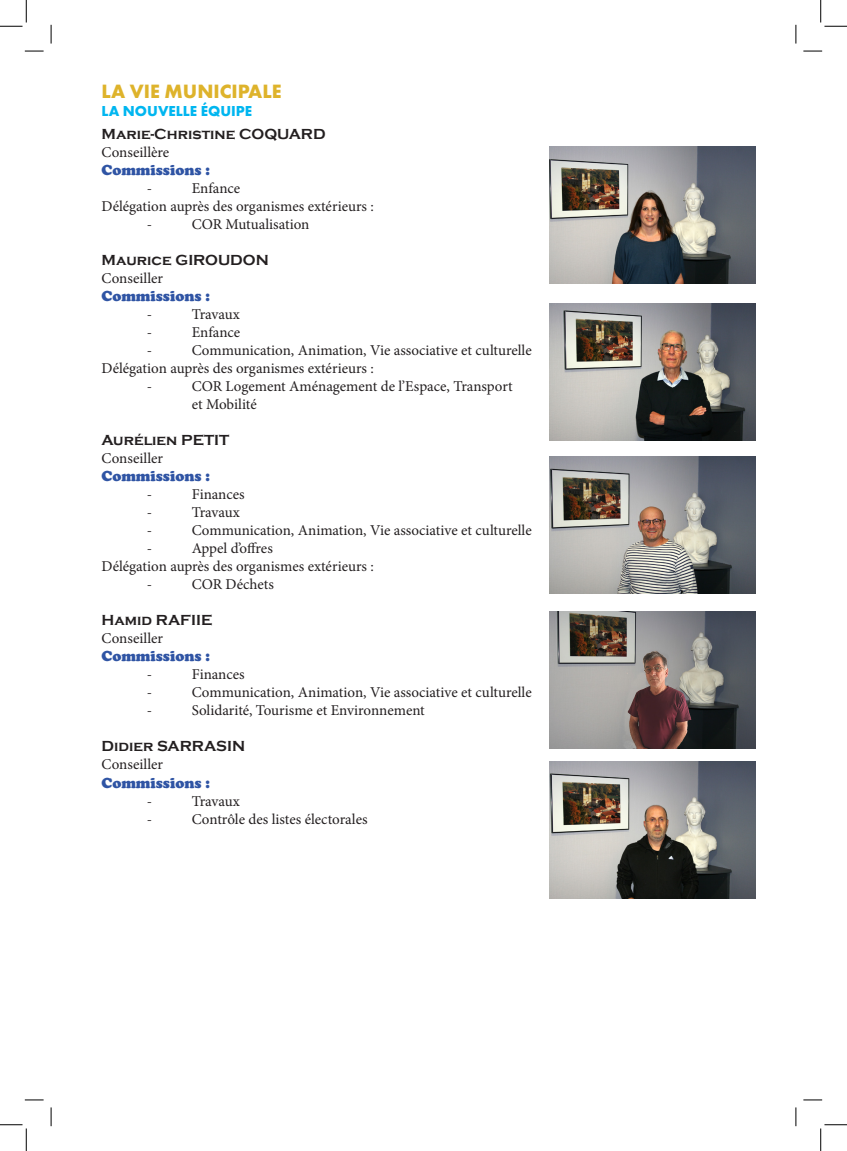
<style>
.page{position:relative;width:847px;height:1151px;background:#fff}
.page>*{position:absolute;margin:0;border:0;box-sizing:border-box;transform-origin:0 0}
.t1{font:700 20px "Futura PT";color:#deb32b}
.t2{font:15px/18px "Minion Pro";color:#231f20}
.t3{font:700 15px "Copperplate Gothic";color:#231f20}
.t4{font:900 15px "Cooper";color:#2f54a4}
.t5{font:700 15px "Futura PT";color:#00b6f0}
</style>
<div class="page">
<img style="left:549px;top:146px;width:206px;height:137px">
<img style="left:549px;top:304px;width:206px;height:137px">
<img style="left:549px;top:762px;width:206px;height:137px">
<img style="left:549px;top:611px;width:206px;height:137px">
<img style="left:549px;top:457px;width:206px;height:137px">
<svg style="left:25px;top:50px;width:19px;height:2px"></svg>
<svg style="left:803px;top:50px;width:18px;height:2px"></svg>
<svg style="left:25px;top:1099px;width:19px;height:2px"></svg>
<svg style="left:803px;top:1099px;width:18px;height:2px"></svg>
<svg style="left:50px;top:25px;width:2px;height:19px"></svg>
<svg style="left:50px;top:1107px;width:2px;height:19px"></svg>
<svg style="left:795px;top:25px;width:1px;height:19px"></svg>
<svg style="left:795px;top:1107px;width:1px;height:19px"></svg>
<svg style="left:0;top:0;width:27px;height:27px"></svg>
<svg style="left:0;top:1124px;width:27px;height:27px"></svg>
<svg style="left:820px;top:0;width:26px;height:27px"></svg>
<svg style="left:820px;top:1124px;width:26px;height:27px"></svg>
<p class="t1" style="left:102px;top:78px;width:181px">LA VIE MUNICIPALE</p>
<p class="t5" style="left:102px;top:102px;width:152px">LA NOUVELLE ÉQUIPE</p>
<p class="t3" style="left:102px;top:126px;width:225px">Marie-Christine COQUARD</p>
<p class="t2" style="left:102px;top:144px;width:69px">Conseillère</p>
<p class="t4" style="left:102px;top:162px;width:110px">Commissions :</p>
<p class="t2" style="left:147px;top:180px;width:7px">-</p>
<p class="t2" style="left:192px;top:180px;width:50px">Enfance</p>
<p class="t2" style="left:102px;top:198px;width:274px">Délégation auprès des organismes extérieurs :</p>
<p class="t2" style="left:147px;top:216px;width:7px">-</p>
<p class="t2" style="left:192px;top:216px;width:119px">COR Mutualisation</p>
<p class="t3" style="left:102px;top:252px;width:169px">Maurice GIROUDON</p>
<p class="t2" style="left:102px;top:270px;width:63px">Conseiller</p>
<p class="t4" style="left:102px;top:288px;width:110px">Commissions :</p>
<p class="t2" style="left:147px;top:306px;width:7px">-</p>
<p class="t2" style="left:192px;top:306px;width:50px">Travaux</p>
<p class="t2" style="left:147px;top:324px;width:7px">-</p>
<p class="t2" style="left:192px;top:324px;width:50px">Enfance</p>
<p class="t2" style="left:147px;top:342px;width:7px">-</p>
<p class="t2" style="left:192px;top:342px;width:341px">Communication, Animation, Vie associative et culturelle</p>
<p class="t2" style="left:102px;top:360px;width:274px">Délégation auprès des organismes extérieurs :</p>
<p class="t2" style="left:147px;top:378px;width:7px">-</p>
<p class="t2" style="left:192px;top:378px;width:322px">COR Logement Aménagement de l’Espace, Transport et Mobilité</p>
<p class="t3" style="left:102px;top:432px;width:129px">Aurélien PETIT</p>
<p class="t2" style="left:102px;top:450px;width:63px">Conseiller</p>
<p class="t4" style="left:102px;top:468px;width:110px">Commissions :</p>
<p class="t2" style="left:147px;top:486px;width:7px">-</p>
<p class="t2" style="left:192px;top:486px;width:54px">Finances</p>
<p class="t2" style="left:147px;top:504px;width:7px">-</p>
<p class="t2" style="left:192px;top:504px;width:50px">Travaux</p>
<p class="t2" style="left:147px;top:522px;width:7px">-</p>
<p class="t2" style="left:192px;top:522px;width:341px">Communication, Animation, Vie associative et culturelle</p>
<p class="t2" style="left:147px;top:540px;width:7px">-</p>
<p class="t2" style="left:192px;top:540px;width:83px">Appel d’offres</p>
<p class="t2" style="left:102px;top:558px;width:274px">Délégation auprès des organismes extérieurs :</p>
<p class="t2" style="left:147px;top:576px;width:7px">-</p>
<p class="t2" style="left:192px;top:576px;width:84px">COR Déchets</p>
<p class="t3" style="left:102px;top:612px;width:112px">Hamid RAFIIE</p>
<p class="t2" style="left:102px;top:630px;width:63px">Conseiller</p>
<p class="t4" style="left:102px;top:648px;width:110px">Commissions :</p>
<p class="t2" style="left:147px;top:666px;width:7px">-</p>
<p class="t2" style="left:192px;top:666px;width:54px">Finances</p>
<p class="t2" style="left:147px;top:684px;width:7px">-</p>
<p class="t2" style="left:192px;top:684px;width:341px">Communication, Animation, Vie associative et culturelle</p>
<p class="t2" style="left:147px;top:702px;width:7px">-</p>
<p class="t2" style="left:192px;top:702px;width:234px">Solidarité, Tourisme et Environnement</p>
<p class="t3" style="left:102px;top:738px;width:145px">Didier SARRASIN</p>
<p class="t2" style="left:102px;top:756px;width:63px">Conseiller</p>
<p class="t4" style="left:102px;top:774px;width:110px">Commissions :</p>
<p class="t2" style="left:147px;top:792px;width:7px">-</p>
<p class="t2" style="left:192px;top:792px;width:50px">Travaux</p>
<p class="t2" style="left:147px;top:810px;width:7px">-</p>
<p class="t2" style="left:192px;top:810px;width:177px">Contrôle des listes électorales</p>
</div>
